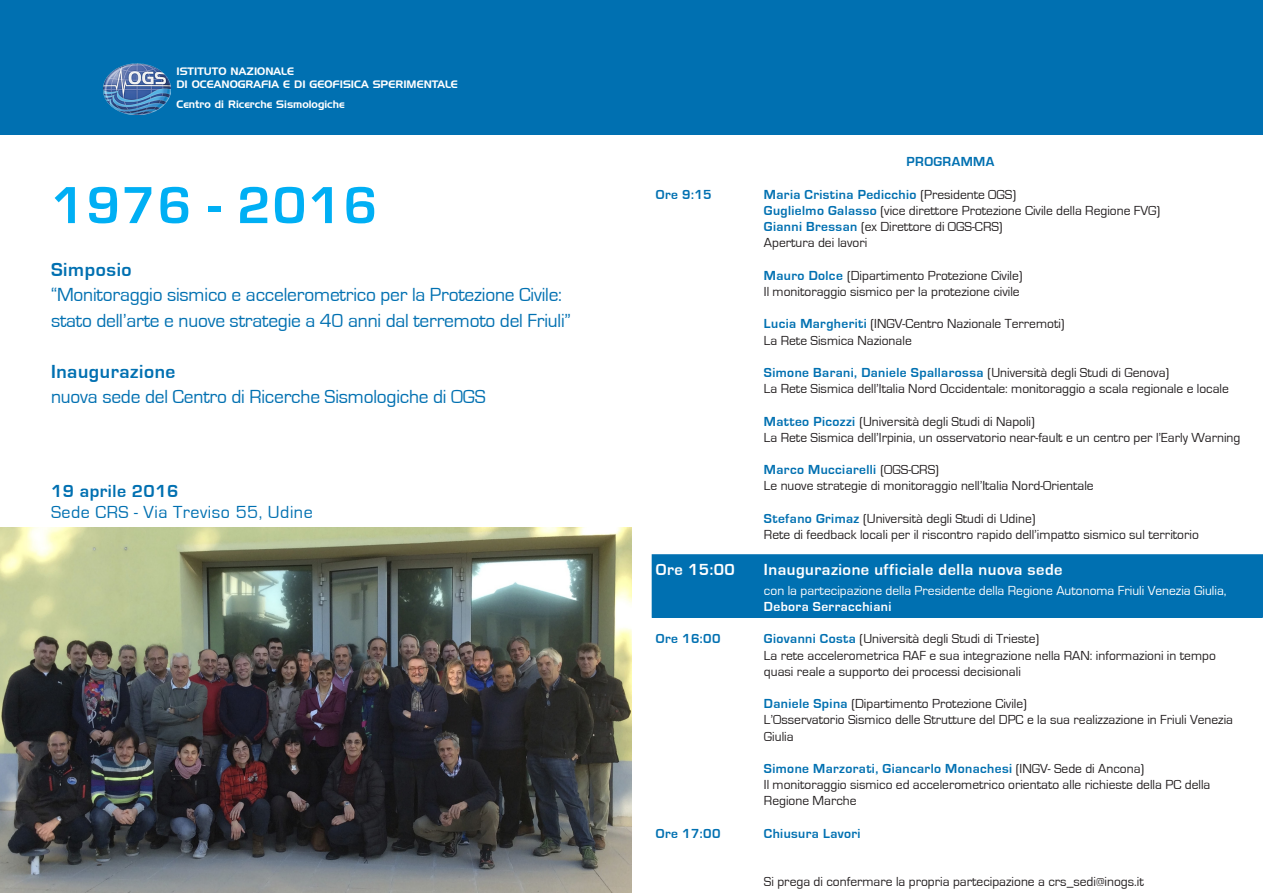
<style>
.page{position:relative;width:1263px;height:893px;background:#fff}
.page>*{position:absolute;margin:0;border:0;box-sizing:border-box;transform-origin:0 0}
.t1{font:700 54px "Eurostile";letter-spacing:.03em;color:#00aff4}
.t2{font:19.5px/25.5px "Eurostile";letter-spacing:-.01em;color:#0070b1}
.t3{font:700 19.5px "Eurostile";letter-spacing:.03em;color:#0070b1}
.t4{font:18px "Eurostile";letter-spacing:.03em;color:#0070b1}
.t5{font:700 18px "Eurostile";letter-spacing:.03em;color:#0070b1}
.t6{font:700 16.5px "Eurostile";letter-spacing:.03em;color:#fff}
.t7{font:13.5px/16.2px "Eurostile";color:#231f20}
.t8{font:700 13.5px "Eurostile";letter-spacing:.03em;color:#0070b1}
.t9{font:13.5px/16.2px "Eurostile";color:#fff}
.t10{font:10.5px "Handel Gothic BT";color:#fff}
.s1{font-weight:400;color:#231f20}
.s2{font-weight:700;color:#0070b1}
.s3{font-weight:700}
</style>
<div class="page">
<div style="left:652px;top:555px;width:610px;height:62px;background:#0070b1"></div>
<div style="left:652px;top:554px;width:611px;height:64px;border:2px solid #0070b1"></div>
<div style="left:0;top:0;width:1263px;height:135px;background:#0070b1"></div>
<img style="left:104px;top:64px;width:66px;height:51px">
<img style="left:0;top:527px;width:631px;height:366px">
<p class="t10" style="left:176px;top:65px;width:119px">ISTITUTO NAZIONALE</p>
<p class="t10" style="left:176px;top:78px;width:283px">DI OCEANOGRAFIA E DI GEOFISICA SPERIMENTALE</p>
<p class="t10" style="left:176px;top:98px;width:170px">Centro di Ricerche Sismologiche</p>
<p class="t1" style="left:51px;top:176px;width:328px">1976 - 2016</p>
<p class="t3" style="left:51px;top:259px;width:82px">Simposio</p>
<p class="t2" style="left:51px;top:282px;width:521px">“Monitoraggio sismico e accelerometrico per la Protezione Civile: stato dell’arte e nuove strategie a 40 anni dal terremoto del Friuli”</p>
<p class="t3" style="left:51px;top:361px;width:126px">Inaugurazione</p>
<p class="t2" style="left:51px;top:384px;width:436px">nuova sede del Centro di Ricerche Sismologiche di OGS</p>
<p class="t5" style="left:51px;top:481px;width:129px">19 aprile 2016</p>
<p class="t4" style="left:51px;top:503px;width:263px">Sede CRS - Via Treviso 55, Udine</p>
<p class="t8" style="left:906px;top:155px;width:89px">PROGRAMMA</p>
<p class="t8" style="left:656px;top:187px;width:57px">Ore 9:15</p>
<p class="t8" style="left:764px;top:187px;width:254px">Maria Cristina Pedicchio <span class="s1">(Presidente OGS)</span></p>
<p class="t7" style="left:764px;top:203px;width:398px"><span class="s2">Guglielmo Galasso</span> (vice direttore Protezione Civile della Regione FVG)</p>
<p class="t7" style="left:764px;top:219px;width:240px"><span class="s2">Gianni Bressan</span> (ex Direttore di OGS-CRS)</p>
<p class="t7" style="left:764px;top:235px;width:105px">Apertura dei lavori</p>
<p class="t7" style="left:764px;top:267px;width:260px"><span class="s2">Mauro Dolce</span> (Dipartimento Protezione Civile)</p>
<p class="t7" style="left:764px;top:284px;width:257px">Il monitoraggio sismico per la protezione civile</p>
<p class="t7" style="left:764px;top:316px;width:302px"><span class="s2">Lucia Margheriti</span> (INGV-Centro Nazionale Terremoti)</p>
<p class="t7" style="left:764px;top:332px;width:149px">La Rete Sismica Nazionale</p>
<p class="t8" style="left:764px;top:365px;width:407px">Simone Barani, Daniele Spallarossa <span class="s1">(Università degli Studi di Genova)</span></p>
<p class="t7" style="left:764px;top:381px;width:466px">La Rete Sismica dell’Italia Nord Occidentale: monitoraggio a scala regionale e locale</p>
<p class="t7" style="left:764px;top:413px;width:272px"><span class="s2">Matteo Picozzi</span> (Università degli Studi di Napoli)</p>
<p class="t7" style="left:764px;top:429px;width:478px">La Rete Sismica dell’Irpinia, un osservatorio near-fault e un centro per l’Early Warning</p>
<p class="t8" style="left:764px;top:462px;width:177px">Marco Mucciarelli <span class="s1">(OGS-CRS)</span></p>
<p class="t7" style="left:764px;top:478px;width:331px">Le nuove strategie di monitoraggio nell’Italia Nord-Orientale</p>
<p class="t7" style="left:764px;top:510px;width:273px"><span class="s2">Stefano Grimaz</span> (Università degli Studi di Udine)</p>
<p class="t7" style="left:764px;top:527px;width:436px">Rete di feedback locali per il riscontro rapido dell’impatto sismico sul territorio</p>
<p class="t6" style="left:656px;top:561px;width:80px">Ore 15:00</p>
<p class="t6" style="left:764px;top:561px;width:300px">Inaugurazione ufficiale della nuova sede</p>
<p class="t9" style="left:764px;top:582px;width:464px">con la partecipazione della Presidente della Regione Autonoma Friuli Venezia Giulia,<br><span class="s3">Debora Serracchiani</span></p>
<p class="t8" style="left:656px;top:632px;width:66px">Ore 16:00</p>
<p class="t7" style="left:764px;top:631px;width:277px"><span class="s2">Giovanni Costa</span> (Università degli Studi di Trieste)</p>
<p class="t7" style="left:764px;top:647px;width:453px">La rete accelerometrica RAF e sua integrazione nella RAN: informazioni in tempo quasi reale a supporto dei processi decisionali</p>
<p class="t7" style="left:764px;top:696px;width:265px"><span class="s2">Daniele Spina</span> (Dipartimento Protezione Civile)</p>
<p class="t7" style="left:764px;top:712px;width:471px">L’Osservatorio Sismico delle Strutture del DPC e la sua realizzazione in Friuli Venezia<br>Giulia</p>
<p class="t8" style="left:764px;top:761px;width:382px">Simone Marzorati, Giancarlo Monachesi <span class="s1">(INGV- Sede di Ancona)</span></p>
<p class="t7" style="left:764px;top:777px;width:448px">Il monitoraggio sismico ed accelerometrico orientato alle richieste della PC della<br>Regione Marche</p>
<p class="t8" style="left:656px;top:826px;width:66px">Ore 17:00</p>
<p class="t8" style="left:764px;top:826px;width:98px">Chiusura Lavori</p>
<p class="t7" style="left:764px;top:874px;width:381px">Si prega di confermare la propria partecipazione a crs_sedi@inogs.it</p>
</div>
